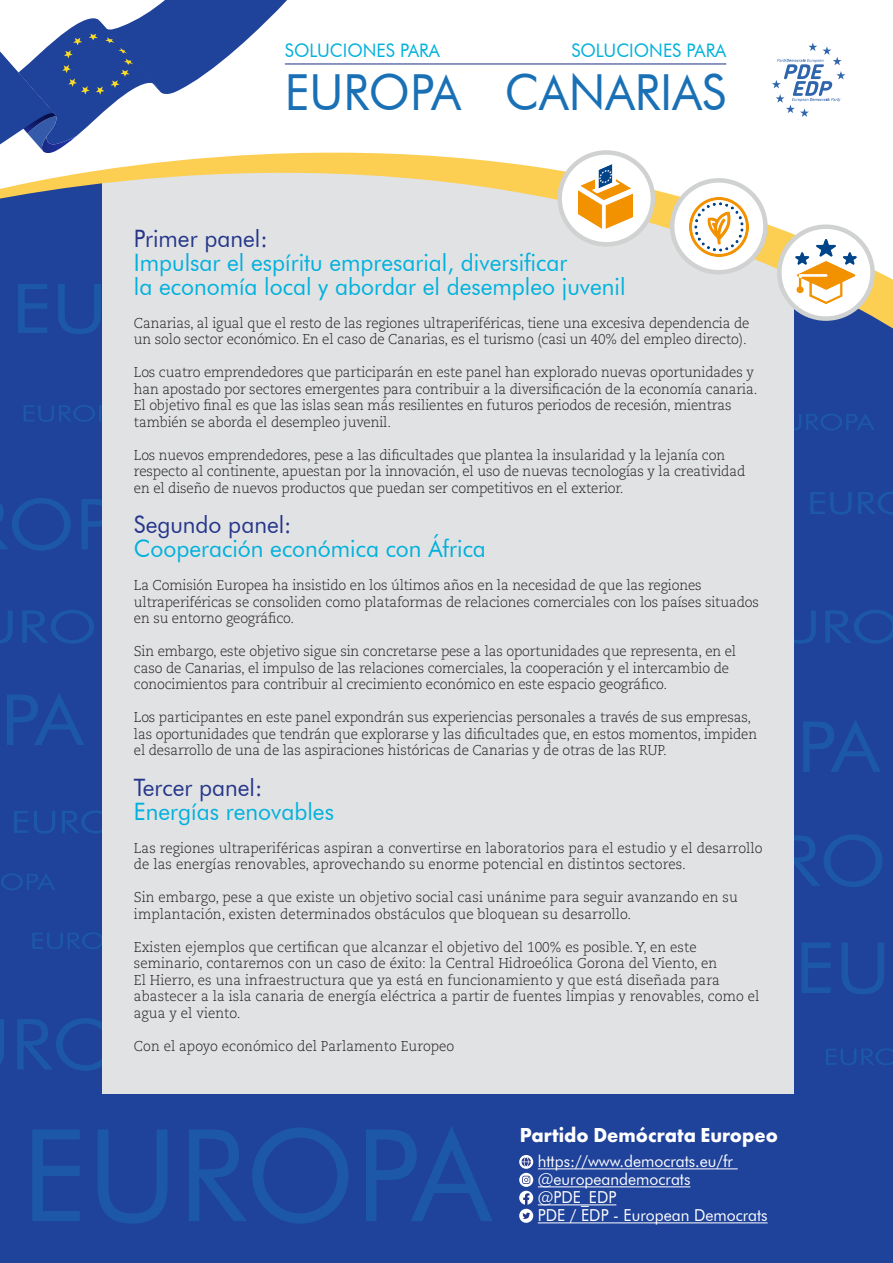
<style>
.page{position:relative;width:893px;height:1263px;background:#fff}
.page>*{position:absolute;margin:0;border:0;box-sizing:border-box;transform-origin:0 0}
.TITULO{font:49.8px "Futura BT";color:#1a70b5;scale:.95 1}
.TITULO_PEQUEÑO{font:24px "Futura BT";color:#00b1dc;scale:.95 1}
.TITULO_PEQUEÑO-2{font:24px "Futura BT";color:#25368a;scale:.95 1}
.TITULO-2{font:700 21px "Futura PT";color:#fff;scale:.95 1}
.TITULO-3{font:18.6px "Futura BT";color:#00b1dc;scale:.95 1}
.TITULO_PEQUEÑO-3{font:16.5px "Futura BT";color:#fff;scale:.95 1}
.TEXTO{font:300 14.25px/16.5px "Caecilia LT Std";letter-spacing:-.01em;color:#231f20;scale:.95 1}
</style>
<div class="page">
<div style="left:0;top:130px;width:893px;height:1133px;background:#1f429a"></div>
<svg style="left:0;top:1018px;width:102px;height:53px"></svg>
<svg style="left:32px;top:932px;width:70px;height:17px"></svg>
<svg style="left:793px;top:413px;width:81px;height:17px"></svg>
<svg style="left:793px;top:833px;width:90px;height:54px"></svg>
<svg style="left:793px;top:609px;width:100px;height:35px"></svg>
<svg style="left:7px;top:693px;width:77px;height:52px"></svg>
<svg style="left:0;top:498px;width:102px;height:53px"></svg>
<svg style="left:0;top:610px;width:94px;height:34px"></svg>
<svg style="left:802px;top:943px;width:82px;height:51px"></svg>
<svg style="left:793px;top:719px;width:87px;height:54px"></svg>
<svg style="left:14px;top:810px;width:88px;height:23px"></svg>
<svg style="left:810px;top:491px;width:83px;height:23px"></svg>
<svg style="left:24px;top:405px;width:78px;height:17px"></svg>
<svg style="left:1px;top:873px;width:54px;height:17px"></svg>
<svg style="left:826px;top:1048px;width:67px;height:17px"></svg>
<div style="left:102px;top:168px;width:691px;height:926px;background:#e1e2e4"></div>
<svg style="left:32px;top:1126px;width:460px;height:98px"></svg>
<svg style="left:0;top:42px;width:893px;height:278px"></svg>
<svg style="left:0;top:0;width:287px;height:153px"></svg>
<svg style="left:560px;top:152px;width:93px;height:92px;background:#f7f7f6"></svg>
<div style="left:557px;top:150px;width:98px;height:97px;border:4px solid #cfd2d0;border-radius:50%"></div>
<svg style="left:672px;top:180px;width:93px;height:92px;background:#f7f8f8"></svg>
<div style="left:670px;top:178px;width:98px;height:96px;border:4px solid #cfd2d0;border-radius:50%"></div>
<svg style="left:779px;top:227px;width:93px;height:92px;background:#f6f6f6"></svg>
<div style="left:777px;top:224px;width:98px;height:97px;border:4px solid #cfd2d0;border-radius:50%"></div>
<img style="left:578px;top:164px;width:54px;height:65px">
<img style="left:794px;top:239px;width:64px;height:64px">
<img style="left:689px;top:197px;width:60px;height:60px">
<hr style="left:538px;top:1168px;width:200px;height:1px;background:#fff">
<hr style="left:538px;top:1186px;width:152px;height:1px;background:#fff">
<hr style="left:538px;top:1204px;width:78px;height:1px;background:#fff">
<hr style="left:538px;top:1222px;width:230px;height:1px;background:#fff">
<div style="left:519px;top:1209px;width:14px;height:14px;background:#fff;border-radius:50%"></div>
<svg style="left:522px;top:1212px;width:8px;height:7px"></svg>
<svg style="left:519px;top:1173px;width:14px;height:14px"></svg>
<svg style="left:522px;top:1176px;width:8px;height:8px"></svg>
<svg style="left:519px;top:1191px;width:14px;height:14px"></svg>
<svg style="left:519px;top:1155px;width:14px;height:14px"></svg>
<svg style="left:521px;top:1157px;width:10px;height:9px"></svg>
<svg style="left:772px;top:43px;width:73px;height:74px"></svg>
<hr style="left:285px;top:63px;width:441px;height:1px;background:#25368a">
<p class="TITULO-3" style="left:285px;top:39px;width:165px">SOLUCIONES PARA</p>
<p class="TITULO" style="left:285px;top:62px;width:187px">EUROPA</p>
<p class="TITULO-3" style="left:571px;top:39px;width:165px">SOLUCIONES PARA</p>
<p class="TITULO" style="left:505px;top:62px;width:235px">CANARIAS</p>
<p class="TITULO_PEQUEÑO-2" style="left:134px;top:224px;width:142px">Primer panel:</p>
<p class="TITULO_PEQUEÑO" style="left:134px;top:248px;width:458px">Impulsar el espíritu empresarial, diversificar</p>
<p class="TITULO_PEQUEÑO" style="left:134px;top:272px;width:519px">la economía local y abordar el desempleo juvenil</p>
<p class="TEXTO" style="left:134px;top:315px;width:649px">Canarias, al igual que el resto de las regiones ultraperiféricas, tiene una excesiva dependencia de un solo sector económico. En el caso de Canarias, es el turismo (casi un 40% del empleo directo).</p>
<p class="TEXTO" style="left:134px;top:364px;width:658px">Los cuatro emprendedores que participarán en este panel han explorado nuevas oportunidades y han apostado por sectores emergentes para contribuir a la diversificación de la economía canaria.<br>El objetivo final es que las islas sean más resilientes en futuros periodos de recesión, mientras también se aborda el desempleo juvenil.</p>
<p class="TEXTO" style="left:134px;top:447px;width:645px">Los nuevos emprendedores, pese a las dificultades que plantea la insularidad y la lejanía con respecto al continente, apuestan por la innovación, el uso de nuevas tecnologías y la creatividad en el diseño de nuevos productos que puedan ser competitivos en el exterior.</p>
<p class="TITULO_PEQUEÑO-2" style="left:134px;top:510px;width:167px">Segundo panel:</p>
<p class="TITULO_PEQUEÑO" style="left:134px;top:534px;width:372px">Cooperación económica con África</p>
<p class="TEXTO" style="left:134px;top:577px;width:659px">La Comisión Europea ha insistido en los últimos años en la necesidad de que las regiones ultraperiféricas se consoliden como plataformas de relaciones comerciales con los países situados en su entorno geográfico.</p>
<p class="TEXTO" style="left:134px;top:643px;width:635px">Sin embargo, este objetivo sigue sin concretarse pese a las oportunidades que representa, en el caso de Canarias, el impulso de las relaciones comerciales, la cooperación y el intercambio de conocimientos para contribuir al crecimiento económico en este espacio geográfico.</p>
<p class="TEXTO" style="left:134px;top:709px;width:657px">Los participantes en este panel expondrán sus experiencias personales a través de sus empresas, las oportunidades que tendrán que explorarse y las dificultades que, en estos momentos, impiden el desarrollo de una de las aspiraciones históricas de Canarias y de otras de las RUP.</p>
<p class="TITULO_PEQUEÑO-2" style="left:134px;top:773px;width:137px">Tercer panel:</p>
<p class="TITULO_PEQUEÑO" style="left:134px;top:797px;width:212px">Energías renovables</p>
<p class="TEXTO" style="left:134px;top:840px;width:663px">Las regiones ultraperiféricas aspiran a convertirse en laboratorios para el estudio y el desarrollo de las energías renovables, aprovechando su enorme potencial en distintos sectores.</p>
<p class="TEXTO" style="left:134px;top:889px;width:637px">Sin embargo, pese a que existe un objetivo social casi unánime para seguir avanzando en su implantación, existen determinados obstáculos que bloquean su desarrollo.</p>
<p class="TEXTO" style="left:134px;top:939px;width:660px">Existen ejemplos que certifican que alcanzar el objetivo del 100% es posible. Y, en este seminario, contaremos con un caso de éxito: la Central Hidroeólica Gorona del Viento, en<br>El Hierro, es una infraestructura que ya está en funcionamiento y que está diseñada para abastecer a la isla canaria de energía eléctrica a partir de fuentes limpias y renovables, como el agua y el viento.</p>
<p class="TEXTO" style="left:134px;top:1038px;width:339px">Con el apoyo económico del Parlamento Europeo</p>
<p class="TITULO-2" style="left:520px;top:1121px;width:273px">Partido Demócrata Europeo</p>
<p class="TITULO_PEQUEÑO-3" style="left:538px;top:1151px;width:207px">https://www.democrats.eu/fr</p>
<p class="TITULO_PEQUEÑO-3" style="left:538px;top:1169px;width:162px">@europeandemocrats</p>
<p class="TITULO_PEQUEÑO-3" style="left:538px;top:1187px;width:84px">@PDE_EDP</p>
<p class="TITULO_PEQUEÑO-3" style="left:538px;top:1205px;width:243px">PDE / EDP - European Democrats</p>
</div>
